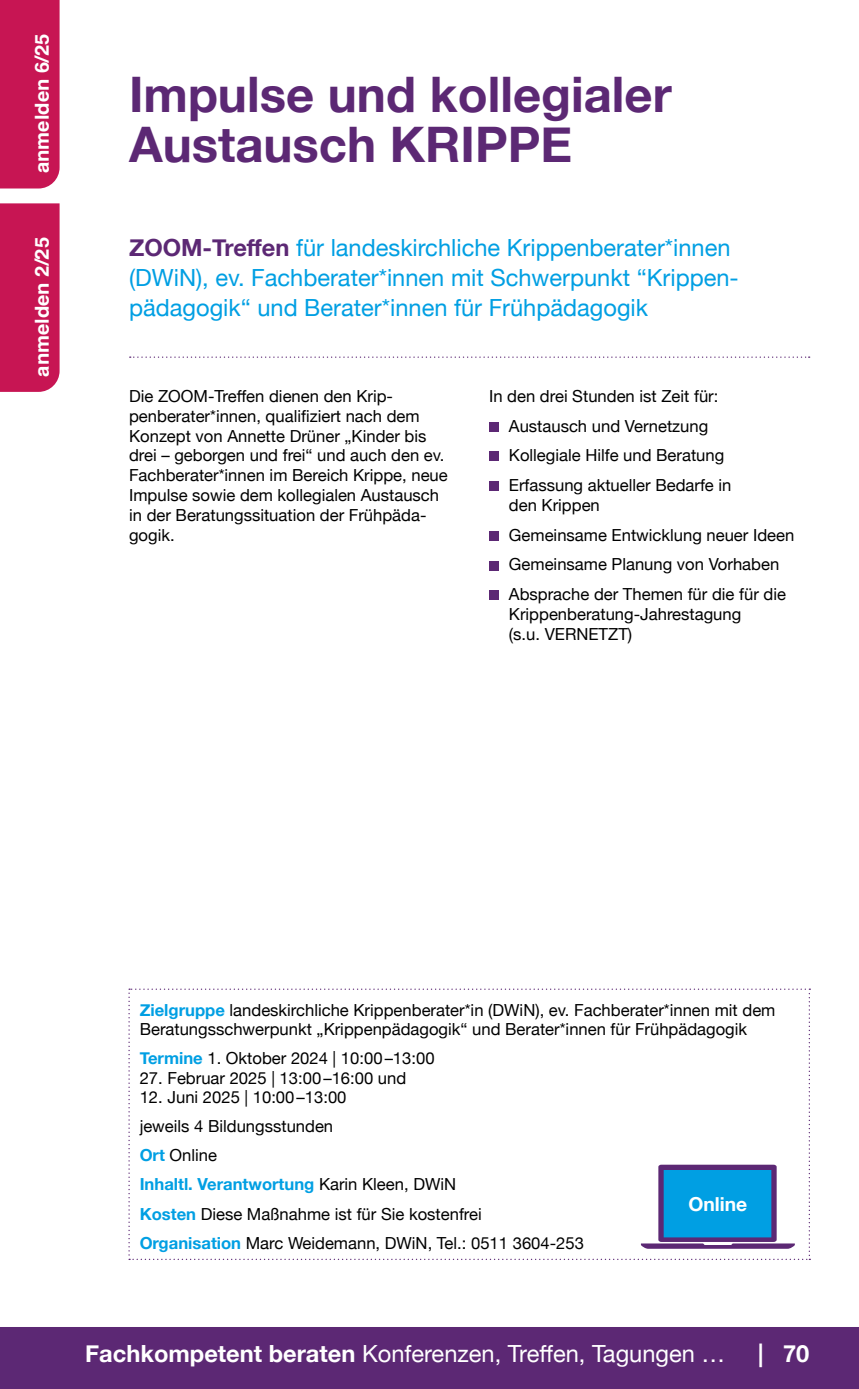
<style>
.page{position:relative;width:859px;height:1389px;background:#fff}
.page>*{position:absolute;margin:0;border:0;box-sizing:border-box;transform-origin:0 0}
.t1{font:700 49px/49.5px "Helvetica Neue";color:#5c2874}
.t2{font:23.62px/29.8px "Helvetica Neue";color:#009fe3}
.t3{font:23.62px "Helvetica Neue";color:#fff}
.t4{font:700 23.62px "Helvetica Neue";color:#fff}
.t5{font:700 19.25px "Helvetica";color:#fff;scale:1.05 1}
.t6{font:700 19.25px "Helvetica Neue";color:#fff}
.t7{font:16.62px/19.8px "Helvetica Neue";color:#000}
.s1{font-weight:700;color:#5c2874}
.s2{font-weight:700;color:#009fe3}
.s3{font-weight:700}
</style>
<div class="page">
<svg style="left:130px;top:357px;width:679px;height:1px"></svg>
<div style="left:0;top:1327px;width:858px;height:62px;background:#5c2874"></div>
<div style="left:0;top:0;width:60px;height:189px;background:#c71553"></div>
<div style="left:0;top:203px;width:60px;height:189px;background:#c71553"></div>
<div style="left:489px;top:422px;width:9px;height:10px;background:#5c2874"></div>
<div style="left:489px;top:452px;width:9px;height:9px;background:#5c2874"></div>
<div style="left:489px;top:481px;width:9px;height:10px;background:#5c2874"></div>
<div style="left:489px;top:531px;width:9px;height:10px;background:#5c2874"></div>
<div style="left:489px;top:561px;width:9px;height:9px;background:#5c2874"></div>
<div style="left:489px;top:591px;width:9px;height:9px;background:#5c2874"></div>
<svg style="left:128px;top:989px;width:682px;height:271px"></svg>
<p class="t5" style="left:30px;top:173px;width:134px;rotate:-90deg">anmelden 6/25</p>
<p class="t5" style="left:30px;top:377px;width:134px;rotate:-90deg">anmelden 2/25</p>
<h1 class="t1" style="left:129px;top:71px;width:544px">Impulse und kollegialer<br>Austausch KRIPPE</h1>
<h2 class="t2" style="left:129px;top:234px;width:611px"><span class="s1">ZOOM-Treffen</span> für landeskirchliche Krippenberater*innen (DWiN), ev. Fachberater*innen mit Schwerpunkt “Krippen&shy;pädagogik“ und Berater*innen für Frühpädagogik</h2>
<p class="t7" style="left:129px;top:387px;width:320px">Die ZOOM-Treffen dienen den Krip&shy;penberater*innen, qualifiziert nach dem Konzept von Annette Drüner „Kinder bis drei – geborgen und frei“ und auch den ev.<br>Fachberater*innen im Bereich Krippe, neue Impulse sowie dem kollegialen Austausch in der Beratungssituation der Frühpäda&shy;gogik.</p>
<p class="t7" style="left:508px;top:382px;width:224px;line-height:29.8px;text-indent:-20px">In den drei Stunden ist Zeit für:<br>Austausch und Vernetzung<br>Kollegiale Hilfe und Beratung<br>Erfassung aktueller Bedarfe in</p>
<p class="t7" style="left:508px;top:491px;width:287px;line-height:29.8px">den Krippen<br>Gemeinsame Entwicklung neuer Ideen<br>Gemeinsame Planung von Vorhaben<br>Absprache der Themen für die für die</p>
<p class="t7" style="left:508px;top:605px;width:234px">Krippenberatung-Jahrestagung (s.u. VERNETZT)</p>
<p class="t7" style="left:140px;top:1001px;width:637px;line-height:19.2px"><span class="s2">Zielgruppe</span> landeskirchliche Krippenberater*in (DWiN), ev. Fachberater*innen mit dem<br>Beratungsschwerpunkt „Krippenpädagogik“ und Berater*innen für Frühpädagogik</p>
<p class="t7" style="left:140px;top:1050px;width:296px"><span class="s2">Termine</span> 1. Oktober 2024 | 10:00–13:00</p>
<p class="t7" style="left:140px;top:1069px;width:268px">27. Februar 2025 | 13:00–16:00 und</p>
<p class="t7" style="left:140px;top:1083px;width:445px;line-height:29.2px">12. Juni 2025 | 10:00–13:00<br>jeweils 4 Bildungsstunden<br><span class="s2">Ort</span> Online<br><span class="s2">Inhaltl. Verantwortung</span> Karin Kleen, DWiN<br><span class="s2">Kosten</span> Diese Maßnahme ist für Sie kostenfrei <span class="s2">Organisation</span> Marc Weidemann, DWiN, Tel.: 0511 3604-253</p>
<p class="t6" style="left:688px;top:1189px;width:60px">Online</p>
<h2 class="t3" style="left:85px;top:1337px;width:641px"><span class="s3">Fachkompetent beraten</span> Konferenzen, Treffen, Tagungen …</h2>
<h2 class="t4" style="left:757px;top:1335px;width:78px">| 7070</h2>
</div>
